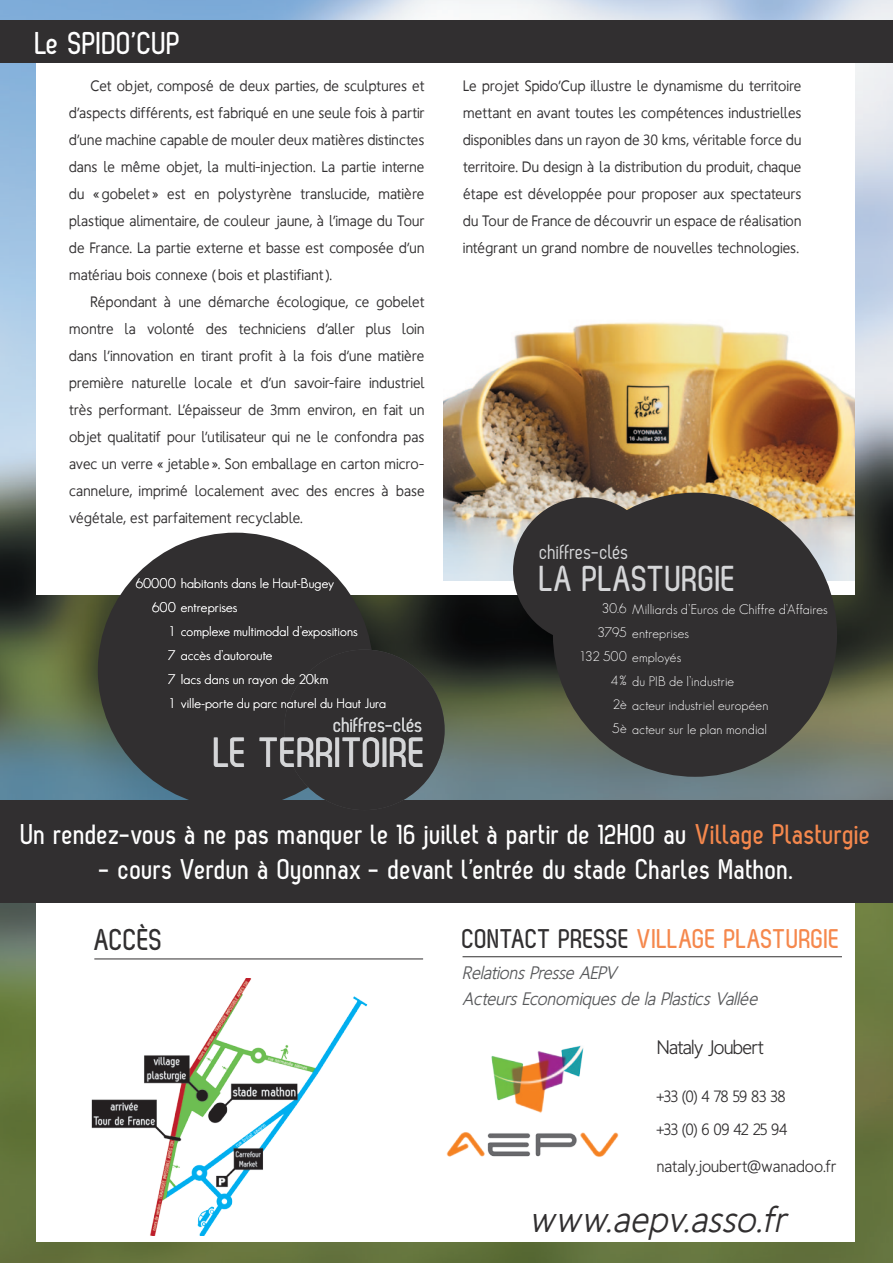
<style>
.page{position:relative;width:893px;height:1263px;background:#fff}
.page>*{position:absolute;margin:0;border:0;box-sizing:border-box;transform-origin:0 0}
.titres_-_francais{font:700 42px "Zag";letter-spacing:-.005em;color:#d5d6d8}
.Textes_Français{font:italic 36px "Homizio Nova";letter-spacing:.04em;color:#312f30}
.titres_-_francais-2{font:700 36px "Zag";color:#d5d6d8}
.Titre{font:700 31.5px "Zag";color:#fff}
.dos{font:700 30px "Zag";color:#312f30}
.Chapeau{font:700 28.5px "Zag";color:#fff}
.dos-2{font:700 27px "Zag";color:#f5884d}
.titres_-_francais-3{font:21px "Zag";color:#d5d6d8}
.Textes_Français-2{font:19.5px "Homizio Nova";letter-spacing:.005em;color:#312f30}
.sous_titres_français{font:italic 18px "Homizio Nova";letter-spacing:.03em;color:#57585a}
.Textes_Français-3{font:16.5px "Homizio Nova";letter-spacing:.03em;color:#312f30}
.Textes_longs{font:500 15px/27px "Homizio";letter-spacing:.045em;color:#312f30;text-align:justify}
.Chiffres{font:300 13.5px "Geosans";letter-spacing:.005em;color:#fff}
.s1{color:#f5884d}
.s2{color:#312f30}
</style>
<div class="page">
<img style="left:0;top:0;width:893px;height:1263px">
<div style="left:36px;top:845px;width:819px;height:397px;background:#fff"></div>
<div style="left:36px;top:54px;width:819px;height:540px;background:#fff"></div>
<div style="left:0;top:800px;width:893px;height:103px;background:#312f30"></div>
<div style="left:0;top:20px;width:893px;height:43px;background:#312f30"></div>
<img style="left:444px;top:322px;width:411px;height:258px">
<hr style="left:463px;top:956px;width:379px;height:1px;background:#312f30">
<hr style="left:94px;top:958px;width:329px;height:1px;background:#312f30">
<img style="left:91px;top:979px;width:277px;height:256px">
<img style="left:332px;top:1046px;width:287px;height:124px">
<div style="left:553px;top:493px;width:284px;height:284px;background:#312f30;border-radius:50%"></div>
<div style="left:513px;top:497px;width:146px;height:146px;background:#312f30;border-radius:50%"></div>
<div style="left:98px;top:533px;width:275px;height:275px;background:#312f30;border-radius:50%"></div>
<div style="left:284px;top:650px;width:161px;height:160px;background:#312f30;border-radius:50%"></div>
<p class="Titre" style="left:36px;top:25px;width:147px">Le SPIDO’CUP</p>
<p class="Textes_longs" style="left:69px;top:73px;width:356px;text-indent:21px">Cet objet, composé de deux parties, de sculptures et d’aspects différents, est fabriqué en une seule fois à partir d’une machine capable de mouler deux matières distinctes dans le même objet, la multi-injection. La partie interne du « gobelet» est en polystyrène translucide, matière plastique alimentaire, de couleur jaune, à l’image du Tour de France. La partie externe et basse est composée d’un matériau bois connexe ( bois et plastifiant ).</p>
<p class="Textes_longs" style="left:69px;top:289px;width:356px;text-indent:21px">Répondant à une démarche écologique, ce gobelet montre la volonté des techniciens d’aller plus loin dans l’innovation en tirant profit à la fois d’une matière première naturelle locale et d’un savoir-faire industriel très performant. L’épaisseur de 3mm environ, en fait un objet qualitatif pour l’utilisateur qui ne le confondra pas avec un verre «jetable ». Son emballage en carton micro&shy;cannelure, imprimé localement avec des encres à base végétale, est parfaitement recyclable.</p>
<p class="Chiffres" style="left:136px;top:576px;width:200px">60000 habitants dans le Haut-Bugey</p>
<p class="Chiffres" style="left:152px;top:600px;width:87px">600 entreprises</p>
<p class="Chiffres" style="left:168px;top:624px;width:191px">1 complexe multimodal d’expositions</p>
<p class="Chiffres" style="left:168px;top:648px;width:106px">7 accès d’autoroute</p>
<p class="Chiffres" style="left:168px;top:672px;width:162px">7 lacs dans un rayon de 20km</p>
<p class="Chiffres" style="left:168px;top:696px;width:219px">1 ville-porte du parc naturel du Haut Jura</p>
<p class="titres_-_francais" style="left:214px;top:729px;width:214px">LE TERRITOIRE</p>
<p class="titres_-_francais-3" style="left:334px;top:713px;width:91px">chiffres-clés</p>
<p class="Textes_longs" style="left:463px;top:73px;width:339px">Le projet Spido’Cup illustre le dynamisme du territoire mettant en avant toutes les compétences industrielles disponibles dans un rayon de 30 kms, véritable force du territoire. Du design à la distribution du produit, chaque étape est développée pour proposer aux spectateurs du Tour de France de découvrir un espace de réalisation intégrant un grand nombre de nouvelles technologies.</p>
<p class="titres_-_francais-3" style="left:540px;top:541px;width:91px">chiffres-clés</p>
<p class="titres_-_francais-2" style="left:540px;top:559px;width:199px">LA PLASTURGIE</p>
<p class="Chiffres" style="left:602px;top:601px;width:227px">30.6 Milliards d’Euros de Chiffre d’Affaires</p>
<p class="Chiffres" style="left:598px;top:625px;width:93px">3795 entreprises</p>
<p class="Chiffres" style="left:579px;top:649px;width:104px">132 500 employés</p>
<p class="Chiffres" style="left:610px;top:673px;width:125px">4% du PIB de l’industrie</p>
<p class="Chiffres" style="left:613px;top:697px;width:157px">2è acteur industriel européen</p>
<p class="Chiffres" style="left:612px;top:721px;width:156px">5è acteur sur le plan mondial</p>
<p class="Chapeau" style="left:21px;top:819px;width:852px">Un rendez-vous à ne pas manquer le 16 juillet à partir de 12H00 au <span class="s1">Village Plasturgie</span></p>
<p class="Chapeau" style="left:99px;top:853px;width:696px">- cours Verdun à Oyonnax - devant l’entrée du stade Charles Mathon.</p>
<p class="dos" style="left:94px;top:923px;width:70px">ACCÈS</p>
<p class="dos-2" style="left:463px;top:924px;width:379px"><span class="s2">CONTACT PRESSE</span> VILLAGE PLASTURGIE</p>
<p class="sous_titres_français" style="left:463px;top:962px;width:155px">Relations Presse AEPV</p>
<p class="sous_titres_français" style="left:463px;top:988px;width:296px">Acteurs Economiques de la Plastics Vallée</p>
<p class="Textes_Français-2" style="left:657px;top:1036px;width:107px">Nataly Joubert</p>
<p class="Textes_Français-3" style="left:657px;top:1087px;width:130px">+33 (0) 4 78 59 83 38</p>
<p class="Textes_Français-3" style="left:657px;top:1119px;width:132px">+33 (0) 6 09 42 25 94</p>
<p class="Textes_Français-3" style="left:657px;top:1156px;width:180px">nataly.joubert@wanadoo.fr</p>
<p class="Textes_Français" style="left:529px;top:1198px;width:257px">www.aepv.asso.fr</p>
</div>
